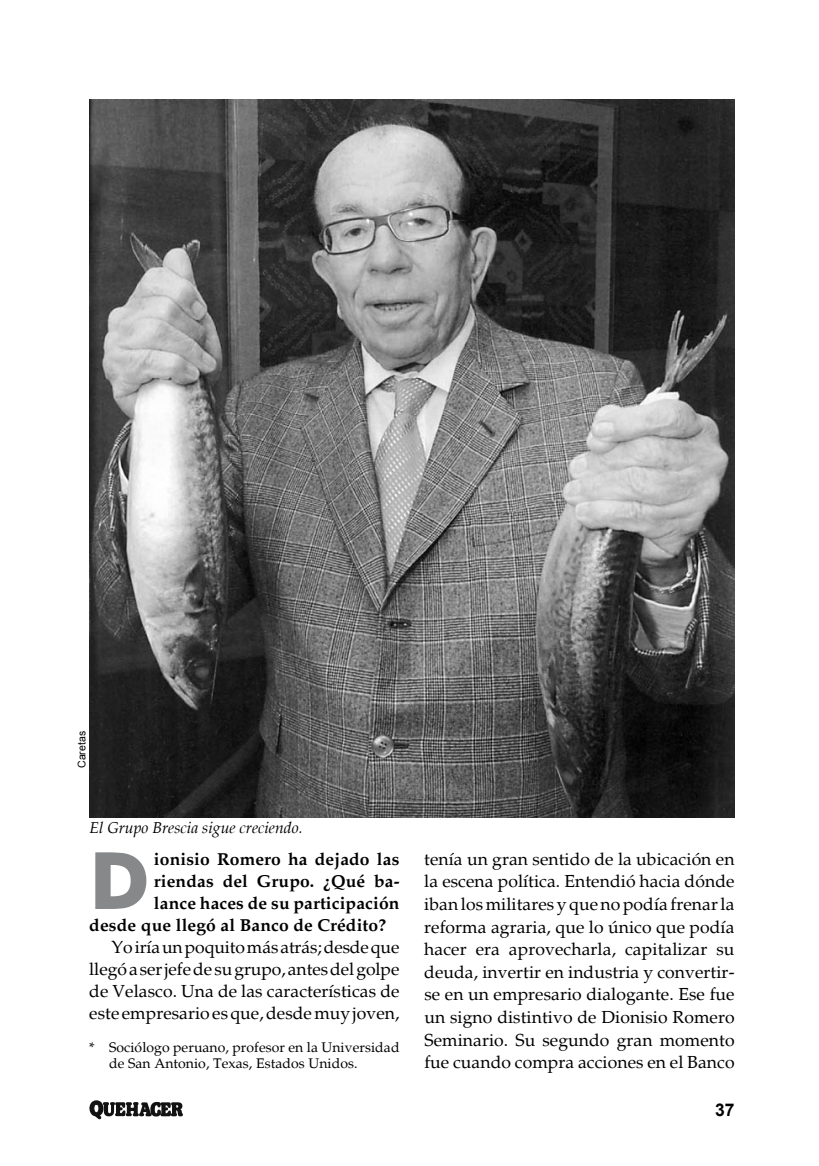
<style>
.page{position:relative;width:819px;height:1166px;background:#fff}
.page>*{position:absolute;margin:0;border:0;box-sizing:border-box;transform-origin:0 0}
.t1{font:700 79.27px "Futura BT";color:#878889}
.t2{font:17.5px/22.6px "Palatino";letter-spacing:.005em;color:#000;text-align:justify}
.t3{font:700 17.5px "Palatino";letter-spacing:.005em;color:#000}
.t4{font:700 17.5px "Arial";color:#000}
.t5{font:italic 15.75px "Palatino";color:#000}
.t6{font:14px/15.8px "Palatino";letter-spacing:.005em;color:#000}
.t7{font:10.5px "Arial";color:#000}
</style>
<div class="page">
<svg style="left:89px;top:1100px;width:94px;height:19px"></svg>
<img style="left:89px;top:99px;width:645px;height:719px">
<p class="t7" style="left:75px;top:768px;width:38px;rotate:-90deg">Caretas</p>
<p class="t5" style="left:89px;top:818px;width:215px">El Grupo Brescia sigue creciendo.</p>
<h1 class="t1" style="left:89px;top:832px;width:62px">D</h1>
<p class="t3" style="left:154px;top:849px;width:247px">ionisio Romero ha dejado las</p>
<p class="t3" style="left:154px;top:871px;width:247px">riendas del Grupo. ¿Qué ba-</p>
<p class="t3" style="left:154px;top:893px;width:247px">lance haces de su participación</p>
<p class="t3" style="left:89px;top:915px;width:298px">desde que llegó al Banco de Crédito?</p>
<p class="t2" style="left:89px;top:936px;width:312px;line-height:22.1px;text-indent:22px">Yoiríaunpoquitomásatrás;desdeque llegóaserjefedesugrupo,antesdelgolpe de Velasco. Una de las características de este empresarioesque,desdemuyjoven,</p>
<p class="t6" style="left:109px;top:1039px;width:292px;text-indent:-20px">* Sociólogo peruano, profesor en la Universidad de San Antonio, Texas, Estados Unidos.</p>
<p class="t2" style="left:424px;top:848px;width:312px">tenía un gran sentido de la ubicación en la escena política. Entendió hacia dónde iban losmilitares y que nopodía frenarla reforma agraria, que lo único que podía hacer era aprovecharla, capitalizar su deuda, invertir en industria y convertir&shy;se en un empresario dialogante. Ese fue un signo distintivo de Dionisio Romero Seminario. Su segundo gran momento fue cuando compra acciones en el Banco</p>
<p class="t4" style="left:715px;top:1098px;width:21px">37</p>
</div>
